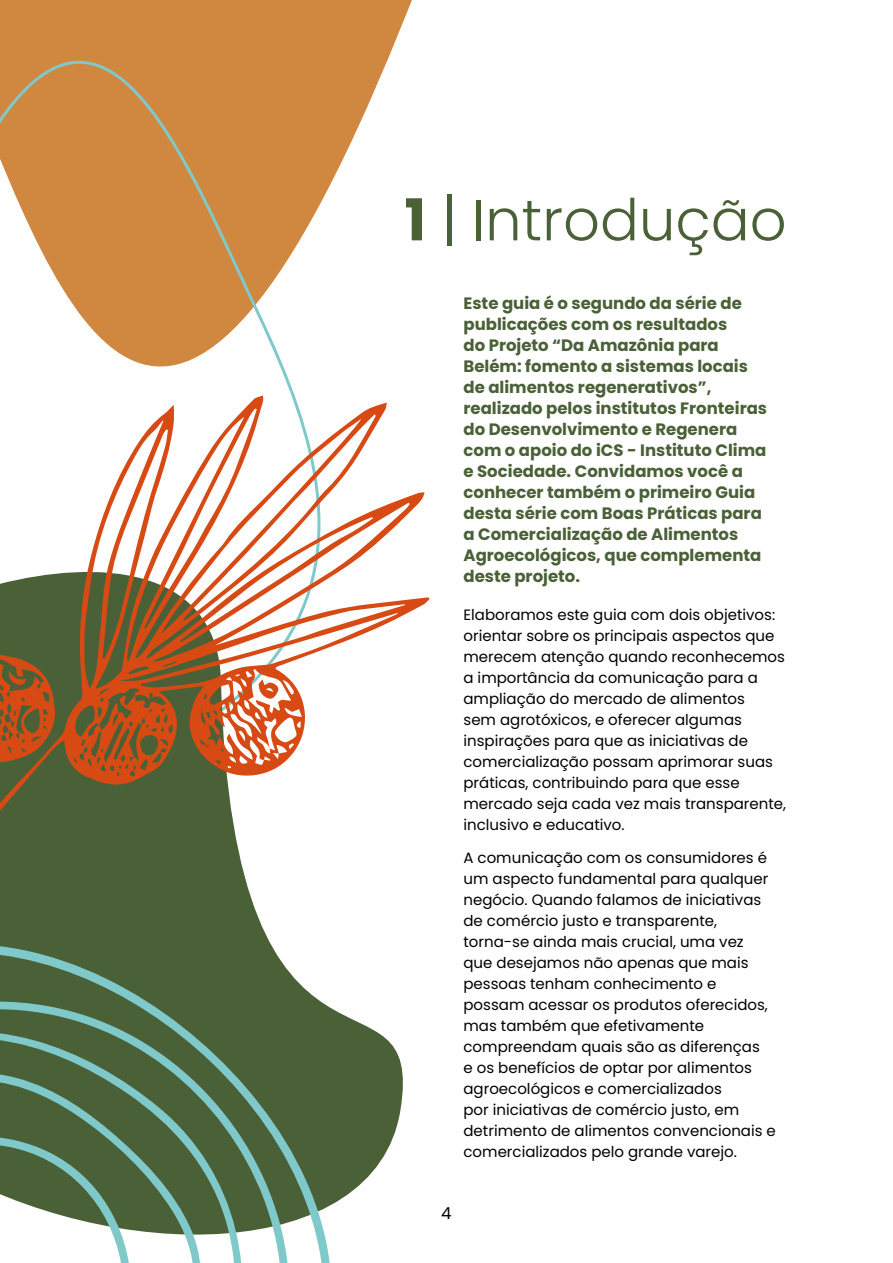
<style>
.page{position:relative;width:893px;height:1263px;background:#fff}
.page>*{position:absolute;margin:0;border:0;box-sizing:border-box;transform-origin:0 0}
.t1{font:300 57.6px "Poppins";color:#4a6037}
.t2{font:700 16.5px/21px "Poppins";color:#4a6037}
.t3{font:16.5px "Poppins";color:#000}
.t4{font:15px/21px "Poppins";color:#000}
.s1{font-weight:700}
</style>
<div class="page">
<svg style="left:363px;top:0;width:67px;height:600px"></svg>
<svg style="left:0;top:0;width:363px;height:395px"></svg>
<svg style="left:0;top:841px;width:403px;height:354px;fill:#4a6037"></svg>
<svg style="left:0;top:931px;width:348px;height:332px;fill:#4a6037"></svg>
<svg style="left:0;top:1008px;width:262px;height:255px;fill:#4a6037"></svg>
<svg style="left:0;top:1071px;width:207px;height:192px"></svg>
<svg style="left:0;top:395px;width:429px;height:446px"></svg>
<svg style="left:259px;top:679px;width:20px;height:21px"></svg>
<svg style="left:0;top:654px;width:57px;height:112px"></svg>
<h1 class="t1" style="left:404px;top:187px;width:384px"><span class="s1">1</span> | Introdução</h1>
<p class="t2" style="left:463px;top:292px;width:305px">Este guia é o segundo da série de publicações com os resultados<br>do Projeto “Da Amazônia para<br>Belém: fomento a sistemas locais de alimentos regenerativos”, realizado pelos institutos Fronteiras do Desenvolvimento e Regenera com o apoio do iCS - Instituto Clima e Sociedade. Convidamos você a conhecer também o primeiro Guia desta série com Boas Práticas para a Comercialização de Alimentos<br>Agroecológicos, que complementa deste projeto.</p>
<p class="t4" style="left:463px;top:604px;width:324px">Elaboramos este guia com dois objetivos: orientar sobre os principais aspectos que merecem atenção quando reconhecemos a importância da comunicação para a ampliação do mercado de alimentos<br>sem agrotóxicos, e oferecer algumas inspirações para que as iniciativas de comercialização possam aprimorar suas práticas, contribuindo para que esse mercado seja cada vez mais transparente, inclusivo e educativo.</p>
<p class="t4" style="left:463px;top:847px;width:314px">A comunicação com os consumidores é um aspecto fundamental para qualquer negócio. Quando falamos de iniciativas de comércio justo e transparente, torna-se ainda mais crucial, uma vez que desejamos não apenas que mais pessoas tenham conhecimento e possam acessar os produtos oferecidos, mas também que efetivamente compreendam quais são as diferenças<br>e os benefícios de optar por alimentos agroecológicos e comercializados<br>por iniciativas de comércio justo, em detrimento de alimentos convencionais e comercializados pelo grande varejo.</p>
<p class="t3" style="left:441px;top:1203px;width:12px">4</p>
</div>
